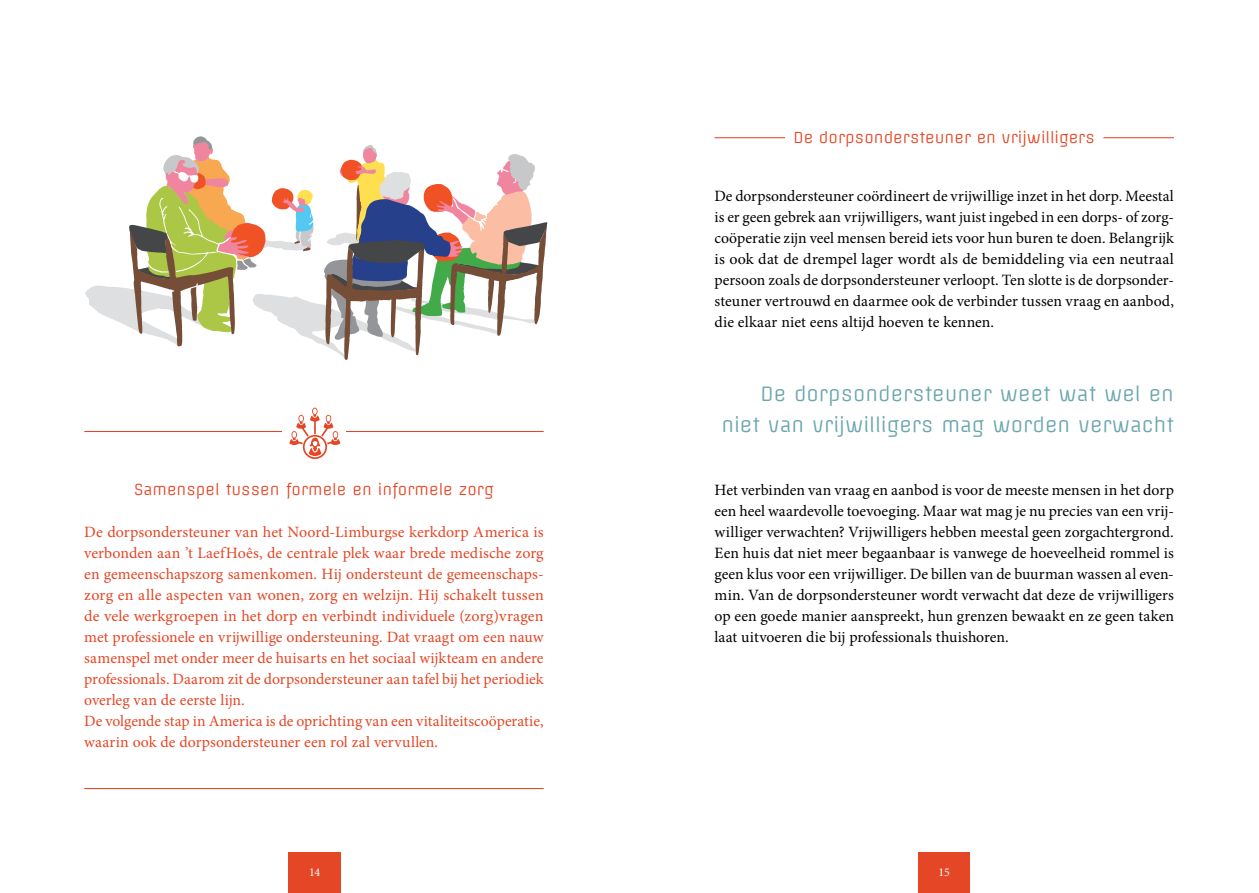
<style>
.page{position:relative;width:1259px;height:893px;background:#fff}
.page>*{position:absolute;margin:0;border:0;box-sizing:border-box;transform-origin:0 0}
.t1{font:19.5px/31.5px "Offside";color:#6ba6af;text-align:right}
.t2{font:15.75px/21px "Minion Pro";color:#000;text-align:justify}
.t3{font:15.75px/21px "Minion Pro";letter-spacing:.005em;color:#e54625}
.t4{font:15px "Offside";color:#e54625}
.t5{font:12px "Minion Pro";color:#fff}
</style>
<div class="page">
<div style="left:289px;top:852px;width:52px;height:41px;background:#e54625"></div>
<div style="left:918px;top:852px;width:52px;height:41px;background:#e54625"></div>
<svg style="left:85px;top:136px;width:462px;height:224px"></svg>
<hr style="left:84px;top:431px;width:460px;height:1px;background:#e54625">
<hr style="left:84px;top:788px;width:460px;height:1px;background:#e54625">
<div style="left:282px;top:397px;width:64px;height:67px;background:#fff"></div>
<svg style="left:289px;top:408px;width:51px;height:51px"></svg>
<hr style="left:714px;top:137px;width:460px;height:1px;background:#e54625">
<div style="left:785px;top:133px;width:318px;height:22px;background:#fff"></div>
<p class="t4" style="left:793px;top:128px;width:303px">De dorpsondersteuner en vrijwilligers</p>
<p class="t2" style="left:714px;top:186px;width:461px">De dorpsondersteuner coördineert de vrijwillige inzet in het dorp. Meestal is er geen gebrek aan vrijwilligers, want juist ingebed in een dorps- of zorg&shy;coöperatie zijn veel mensen bereid iets voor hun buren te doen. Belangrijk is ook dat de drempel lager wordt als de bemiddeling via een neutraal persoon zoals de dorpsondersteuner verloopt. Ten slotte is de dorpsonder&shy;steuner vertrouwd en daarmee ook de verbinder tussen vraag en aanbod, die elkaar niet eens altijd hoeven te kennen.</p>
<p class="t4" style="left:134px;top:480px;width:361px">Samenspel tussen formele en informele zorg</p>
<p class="t3" style="left:84px;top:522px;width:461px">De dorpsondersteuner van het Noord-Limburgse kerkdorp America is verbonden aan ’t LaefHoês, de centrale plek waar brede medische zorg en gemeenschapszorg samenkomen. Hij ondersteunt de gemeenschaps&shy;zorg en alle aspecten van wonen, zorg en welzijn. Hij schakelt tussen de vele werkgroepen in het dorp en verbindt individuele (zorg)vragen met professionele en vrijwillige ondersteuning. Dat vraagt om een nauw samenspel met onder meer de huisarts en het sociaal wijkteam en andere professionals. Daarom zit de dorpsondersteuner aan tafel bij het periodiek overleg van de eerste lijn.<br>De volgende stap in America is de oprichting van een vitaliteitscoöperatie, waarin ook de dorpsondersteuner een rol zal vervullen.</p>
<p class="t1" style="left:721px;top:378px;width:454px">De dorpsondersteuner weet wat wel en niet van vrijwilligers mag worden verwacht</p>
<p class="t2" style="left:714px;top:480px;width:461px">Het verbinden van vraag en aanbod is voor de meeste mensen in het dorp een heel waardevolle toevoeging. Maar wat mag je nu precies van een vrij&shy;williger verwachten? Vrijwilligers hebben meestal geen zorgachtergrond.<br>Een huis dat niet meer begaanbaar is vanwege de hoeveelheid rommel is geen klus voor een vrijwilliger. De billen van de buurman wassen al even&shy;min. Van de dorpsondersteuner wordt verwacht dat deze de vrijwilligers op een goede manier aanspreekt, hun grenzen bewaakt en ze geen taken laat uitvoeren die bij professionals thuishoren.</p>
<p class="t5" style="left:309px;top:864px;width:13px">14</p>
<p class="t5" style="left:938px;top:864px;width:13px">15</p>
</div>
